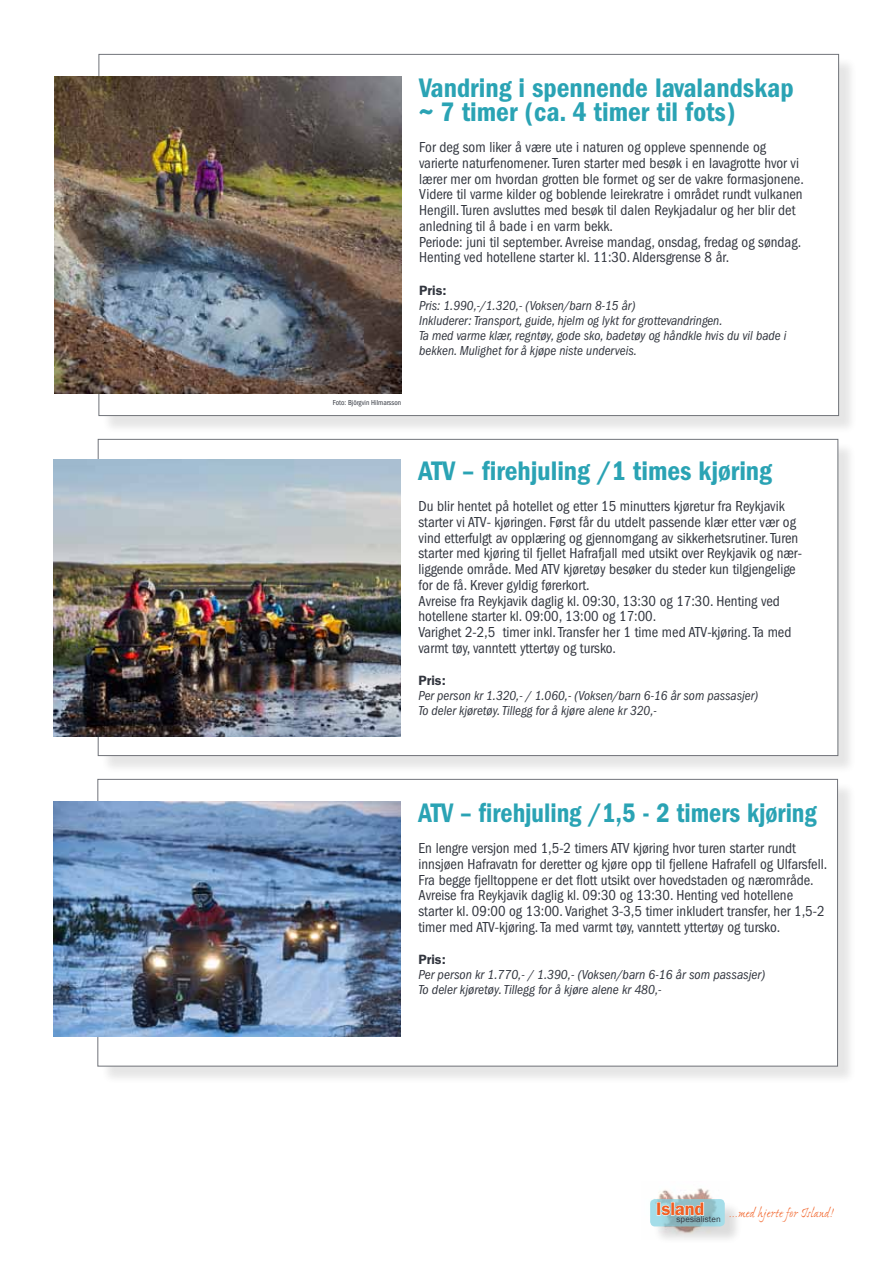
<style>
.page{position:relative;width:893px;height:1263px;background:#fff}
.page>*{position:absolute;margin:0;border:0;box-sizing:border-box;transform-origin:0 0}
.t1{font:600 condensed 27.75px/24px "Franklin Gothic";color:#2aa3b4}
.t2{font:600 condensed 27.75px "Franklin Gothic";color:#2aa3b4;scale:.95 1}
.t3{font:600 18.15px "Franklin Gothic";letter-spacing:-.005em;color:#f15f23}
.t4{font:condensed 15px/15.8px "Franklin Gothic";color:#32363f}
.t5{font:14.1px "Ex Ponto MM 290";letter-spacing:-.005em;color:#f15f23}
.t6{font:italic condensed 13.5px/15px "Franklin Gothic";color:#32363f}
.t7{font:600 13.5px "Franklin Gothic";color:#32363f}
.t8{font:condensed 7.5px "Franklin Gothic";color:#32363f}
</style>
<div class="page">
<img style="left:650px;top:1188px;width:73px;height:38px">
<div style="left:652px;top:1201px;width:92px;height:44px;background:#000;opacity:.2"></div>
<svg style="left:650px;top:1199px;width:75px;height:27px"></svg>
<div style="left:659px;top:1205px;width:64px;height:29px;background:#000;opacity:.15"></div>
<svg style="left:657px;top:1202px;width:47px;height:13px"></svg>
<div style="left:101px;top:56px;width:757px;height:379px;background:#000;opacity:.15"></div>
<div style="left:99px;top:54px;width:740px;height:362px;background:#fff"></div>
<img style="left:54px;top:77px;width:347px;height:317px">
<div style="left:100px;top:441px;width:757px;height:333px;background:#000;opacity:.15"></div>
<div style="left:98px;top:439px;width:740px;height:317px;background:#fff"></div>
<img style="left:54px;top:459px;width:346px;height:277px">
<div style="left:100px;top:781px;width:757px;height:304px;background:#000;opacity:.15"></div>
<div style="left:97px;top:779px;width:741px;height:287px;background:#fff"></div>
<img style="left:54px;top:802px;width:346px;height:235px">
<p class="t8" style="left:333px;top:398px;width:70px">Foto: Björgvin Hilmarsson</p>
<h1 class="t1" style="left:419px;top:76px;width:376px">Vandring i spennende lavalandskap ~ 7 timer (ca. 4 timer til fots)</h1>
<p class="t4" style="left:419px;top:139px;width:386px">For deg som liker å være ute i naturen og oppleve spennende og varierte naturfenomener. Turen starter med besøk i en lavagrotte hvor vi lærer mer om hvordan grotten ble formet og ser de vakre formasjonene.<br>Videre til varme kilder og boblende leirekratre i området rundt vulkanen Hengill. Turen avsluttes med besøk til dalen Reykjadalur og her blir det anledning til å bade i en varm bekk.<br>Periode: juni til september. Avreise mandag, onsdag, fredag og søndag.<br>Henting ved hotellene starter kl. 11:30. Aldersgrense 8 år.</p>
<p class="t7" style="left:419px;top:282px;width:29px">Pris:</p>
<p class="t6" style="left:419px;top:298px;width:369px">Pris: 1.990,-/1.320,- (Voksen/barn 8-15 år)<br>Inkluderer: Transport, guide, hjelm og lykt for grottevandringen.<br>Ta med varme klær, regntøy, gode sko, badetøy og håndkle hvis du vil bade i bekken. Mulighet for å kjøpe niste underveis.</p>
<h1 class="t1" style="left:418px;top:459px;width:355px">ATV – firehjuling /1 times kjøring</h1>
<p class="t4" style="left:418px;top:498px;width:385px">Du blir hentet på hotellet og etter 15 minutters kjøretur fra Reykjavik starter vi ATV- kjøringen. Først får du utdelt passende klær etter vær og vind etterfulgt av opplæring og gjennomgang av sikkerhetsrutiner. Turen starter med kjøring til fjellet Hafrafjall med utsikt over Reykjavik og nær&shy;liggende område. Med ATV kjøretøy besøker du steder kun tilgjengelige for de få. Krever gyldig førerkort.<br>Avreise fra Reykjavik daglig kl. 09:30, 13:30 og 17:30. Henting ved hotellene starter kl. 09:00, 13:00 og 17:00.<br>Varighet 2-2,5 timer inkl. Transfer her 1 time med ATV-kjøring. Ta med varmt tøy, vanntett yttertøy og tursko.</p>
<p class="t7" style="left:418px;top:672px;width:29px">Pris:</p>
<p class="t6" style="left:418px;top:688px;width:341px">Per person kr 1.320,- / 1.060,- (Voksen/barn 6-16 år som passasjer)<br>To deler kjøretøy. Tillegg for å kjøre alene kr 320,-</p>
<h1 class="t2" style="left:418px;top:797px;width:421px">ATV – firehjuling /1,5 - 2 timers kjøring</h1>
<p class="t4" style="left:418px;top:840px;width:410px">En lengre versjon med 1,5-2 timers ATV kjøring hvor turen starter rundt innsjøen Hafravatn for deretter og kjøre opp til fjellene Hafrafell og Ulfarsfell.<br>Fra begge fjelltoppene er det flott utsikt over hovedstaden og nærområde.<br>Avreise fra Reykjavik daglig kl. 09:30 og 13:30. Henting ved hotellene starter kl. 09:00 og 13:00. Varighet 3-3,5 timer inkludert transfer, her 1,5-2 timer med ATV-kjøring. Ta med varmt tøy, vanntett yttertøy og tursko.</p>
<p class="t7" style="left:418px;top:951px;width:29px">Pris:</p>
<p class="t6" style="left:418px;top:967px;width:348px">Per person kr 1.770,- / 1.390,- (Voksen/barn 6-16 år som passasjer)<br>To deler kjøretøy. Tillegg for å kjøre alene kr 480,-</p>
<p class="t3" style="left:656px;top:1198px;width:50px">Island</p>
<p class="t5" style="left:677px;top:1205px;width:159px"><sub>spesialisten</sub> ...med hjerte for Island!</p>
</div>
